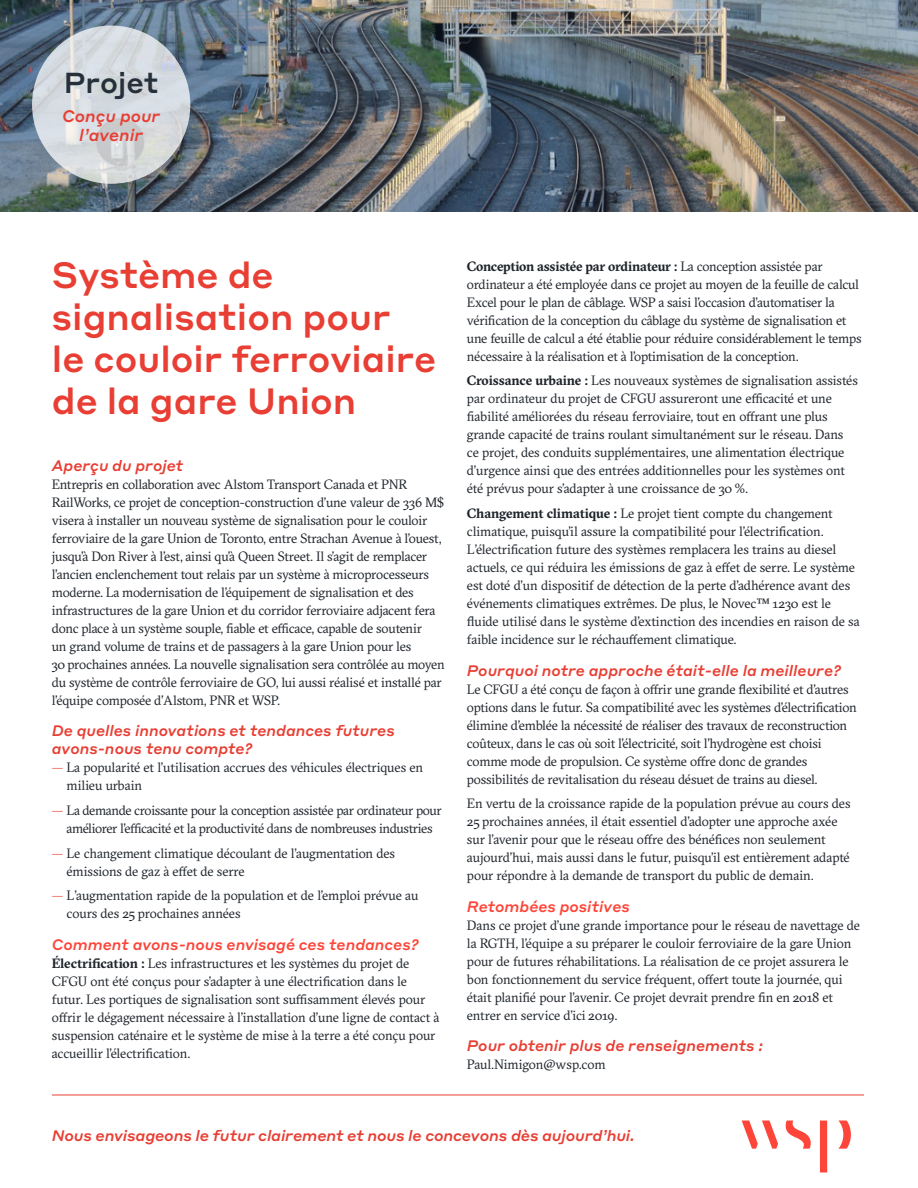
<style>
.page{position:relative;width:918px;height:1188px;background:#fff}
.page>*{position:absolute;margin:0;border:0;box-sizing:border-box;transform-origin:0 0}
.t1{font:500 36px/42px "Styrene A";color:#e83e33}
.t2{font:500 28.5px "Styrene A";color:#25303b}
.t3{font:italic 500 16.5px/19.5px "Styrene A";color:#e83e33;text-align:center}
.t4{font:italic 500 15px/18px "Styrene A";color:#e83e33}
.t5{font:italic 500 15px "Styrene A";color:#fd4539}
.t6{font:13.5px/18px "GT Sectra";letter-spacing:-.01em;color:#1e242b}
.t7{font:13.5px/18px "GT Sectra";letter-spacing:-.03em;color:#1e242b;text-align:center}
.s1{color:#e83e33}
.s2{font-weight:700}
</style>
<div class="page">
<img style="left:0;top:0;width:918px;height:211px">
<svg style="left:838px;top:1121px;width:13px;height:28px"></svg>
<svg style="left:742px;top:1121px;width:36px;height:28px"></svg>
<svg style="left:820px;top:1121px;width:7px;height:51px"></svg>
<svg style="left:786px;top:1121px;width:25px;height:28px"></svg>
<hr style="left:52px;top:1095px;width:812px;height:1px;background:#e83e33">
<svg style="left:32px;top:26px;width:158px;height:158px;background:#d5d9dd"></svg>
<h2 class="t2" style="left:64px;top:59px;width:96px">Projet</h2>
<p class="t3" style="left:62px;top:104px;width:100px">Conçu pour l’avenir</p>
<h1 class="t1" style="left:52px;top:251px;width:386px">Système de signalisation pour<br>le couloir ferroviaire de la gare Union</h1>
<p class="t4" style="left:52px;top:455px;width:133px">Aperçu du projet</p>
<p class="t6" style="left:52px;top:475px;width:394px">Entrepris en collaboration avec Alstom Transport Canada et PNR RailWorks, ce projet de conception-construction d’une valeur de 336 M$ visera à installer un nouveau système de signalisation pour le couloir ferroviaire de la gare Union de Toronto, entre Strachan Avenue à l’ouest, jusqu’à Don River à l’est, ainsi qu’à Queen Street. Il s’agit de remplacer l’ancien enclenchement tout relais par un système à microprocesseurs moderne. La modernisation de l’équipement de signalisation et des infrastructures de la gare Union et du corridor ferroviaire adjacent fera donc place à un système souple, fiable et efficace, capable de soutenir<br>un grand volume de trains et de passagers à la gare Union pour les<br>30 prochaines années. La nouvelle signalisation sera contrôlée au moyen du système de contrôle ferroviaire de GO, lui aussi réalisé et installé par l’équipe composée d’Alstom, PNR et WSP.</p>
<p class="t4" style="left:52px;top:721px;width:344px">De quelles innovations et tendances futures avons-nous tenu compte?</p>
<p class="t6" style="left:67px;top:759px;width:358px;text-indent:-15px"><span class="s1">—</span> La popularité et l’utilisation accrues des véhicules électriques en milieu urbain</p>
<p class="t7" style="left:52px;top:802px;width:391px"><span class="s1">—</span> La demande croissante pour la conception assistée par ordinateur pour améliorer l’efficacité et la productivité dans de nombreuses industries</p>
<p class="t6" style="left:67px;top:844px;width:330px;text-indent:-15px"><span class="s1">—</span> Le changement climatique découlant de l’augmentation des émissions de gaz à effet de serre</p>
<p class="t6" style="left:67px;top:887px;width:353px;text-indent:-15px"><span class="s1">—</span> L’augmentation rapide de la population et de l’emploi prévue au cours des 25 prochaines années</p>
<p class="t5" style="left:52px;top:932px;width:368px">Comment avons-nous envisagé ces tendances?</p>
<p class="t6" style="left:52px;top:955px;width:389px"><span class="s2">Électrification :</span> Les infrastructures et les systèmes du projet de CFGU ont été conçus pour s’adapter à une électrification dans le futur. Les portiques de signalisation sont suffisamment élevés pour offrir le dégagement nécessaire à l’installation d’une ligne de contact à suspension caténaire et le système de mise à la terre a été conçu pour accueillir l’électrification.</p>
<p class="t6" style="left:467px;top:257px;width:396px"><span class="s2">Conception assistée par ordinateur :</span> La conception assistée par ordinateur a été employée dans ce projet au moyen de la feuille de calcul Excel pour le plan de câblage. WSP a saisi l’occasion d’automatiser la vérification de la conception du câblage du système de signalisation et une feuille de calcul a été établie pour réduire considérablement le temps nécessaire à la réalisation et à l’optimisation de la conception.</p>
<p class="t6" style="left:467px;top:372px;width:392px"><span class="s2">Croissance urbaine :</span> Les nouveaux systèmes de signalisation assistés par ordinateur du projet de CFGU assureront une efficacité et une fiabilité améliorées du réseau ferroviaire, tout en offrant une plus grande capacité de trains roulant simultanément sur le réseau. Dans ce projet, des conduits supplémentaires, une alimentation électrique d’urgence ainsi que des entrées additionnelles pour les systèmes ont été prévus pour s’adapter à une croissance de 30 %.</p>
<p class="t6" style="left:467px;top:505px;width:394px"><span class="s2">Changement climatique :</span> Le projet tient compte du changement climatique, puisqu’il assure la compatibilité pour l’électrification.<br>L’électrification future des systèmes remplacera les trains au diesel actuels, ce qui réduira les émissions de gaz à effet de serre. Le système est doté d’un dispositif de détection de la perte d’adhérence avant des événements climatiques extrêmes. De plus, le Novec™ 1230 est le fluide utilisé dans le système d’extinction des incendies en raison de sa faible incidence sur le réchauffement climatique.</p>
<p class="t4" style="left:467px;top:660px;width:375px">Pourquoi notre approche était-elle la meilleure?</p>
<p class="t6" style="left:467px;top:680px;width:391px">Le CFGU a été conçu de façon à offrir une grande flexibilité et d’autres options dans le futur. Sa compatibilité avec les systèmes d’électrification élimine d’emblée la nécessité de réaliser des travaux de reconstruction coûteux, dans le cas où soit l’électricité, soit l’hydrogène est choisi comme mode de propulsion. Ce système offre donc de grandes possibilités de revitalisation du réseau désuet de trains au diesel.</p>
<p class="t6" style="left:467px;top:795px;width:385px">En vertu de la croissance rapide de la population prévue au cours des 25 prochaines années, il était essentiel d’adopter une approche axée sur l’avenir pour que le réseau offre des bénéfices non seulement aujourd’hui, mais aussi dans le futur, puisqu’il est entièrement adapté pour répondre à la demande de transport du public de demain.</p>
<p class="t5" style="left:467px;top:894px;width:164px">Retombées positives</p>
<p class="t6" style="left:467px;top:917px;width:395px">Dans ce projet d’une grande importance pour le réseau de navettage de la RGTH, l’équipe a su préparer le couloir ferroviaire de la gare Union pour de futures réhabilitations. La réalisation de ce projet assurera le bon fonctionnement du service fréquent, offert toute la journée, qui était planifié pour l’avenir. Ce projet devrait prendre fin en 2018 et entrer en service d’ici 2019.</p>
<p class="t4" style="left:467px;top:1036px;width:298px">Pour obtenir plus de renseignements :</p>
<p class="t6" style="left:467px;top:1056px;width:140px">Paul.Nimigon@wsp.com</p>
<p class="t4" style="left:52px;top:1126px;width:584px">Nous envisageons le futur clairement et nous le concevons dès aujourd’hui.</p>
</div>
